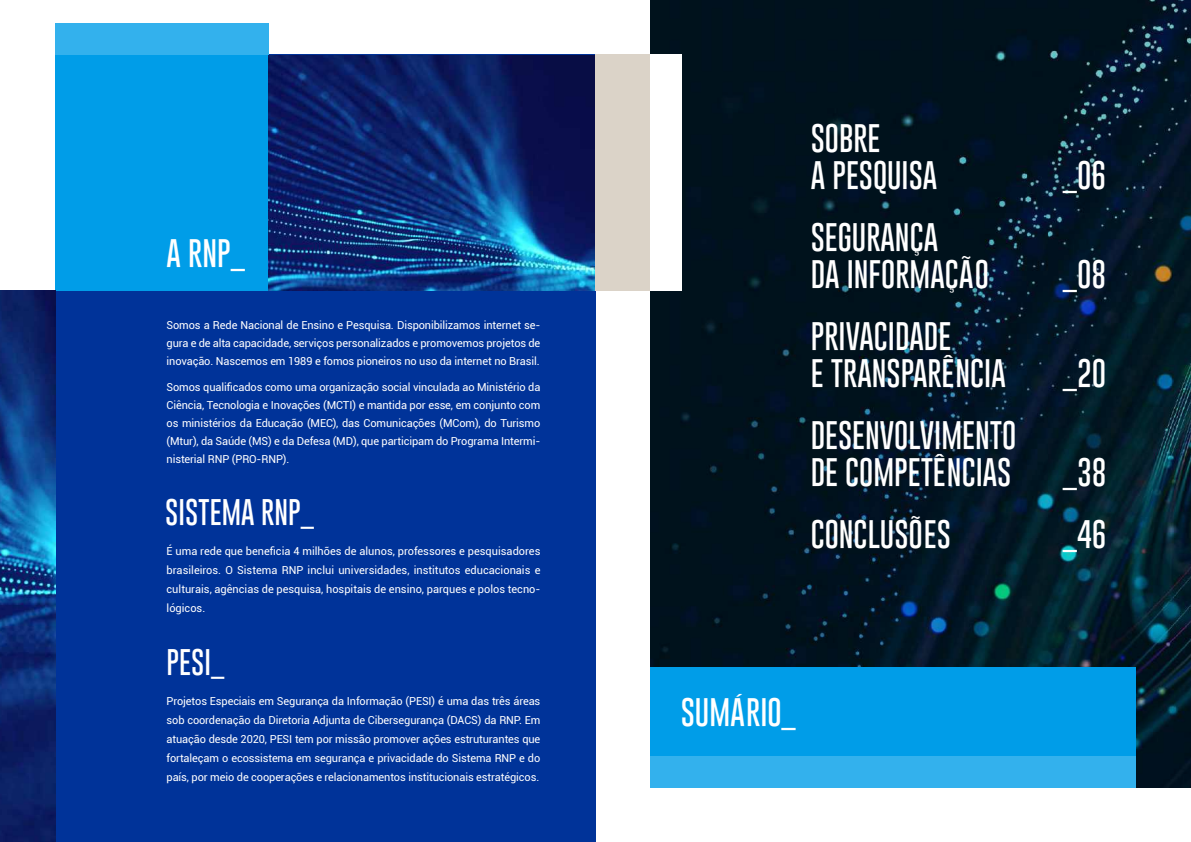
<style>
.page{position:relative;width:1191px;height:842px;background:#fff}
.page>*{position:absolute;margin:0;border:0;box-sizing:border-box;transform-origin:0 0}
.t1{font:100 29px/37px "Gobold";color:#fff}
.t2{font:100 27px "Gobold";color:#fff}
.t3{font:11px/19px "Roboto";letter-spacing:-.01em;color:#fff;text-align:justify}
</style>
<div class="page">
<div style="left:55px;top:54px;width:540px;height:788px;background:#039"></div>
<div style="left:55px;top:24px;width:213px;height:267px;background:#009de8"></div>
<div style="left:55px;top:24px;width:213px;height:31px;background:#33b1ed"></div>
<img style="left:0;top:291px;width:55px;height:551px">
<img style="left:268px;top:55px;width:327px;height:236px">
<img style="left:650px;top:0;width:541px;height:787px">
<div style="left:650px;top:667px;width:486px;height:120px;background:#009de8"></div>
<div style="left:650px;top:756px;width:486px;height:31px;background:#33b1ed"></div>
<div style="left:595px;top:54px;width:55px;height:237px;background:#dbd3c8"></div>
<div style="left:650px;top:54px;width:32px;height:237px;background:#fff"></div>
<h1 class="t1" style="left:166px;top:235px;width:80px">A RNP_</h1>
<p class="t3" style="left:166px;top:315px;width:375px;line-height:18px">Somos a Rede Nacional de Ensino e Pesquisa. Disponibilizamos internet se&shy;gura e de alta capacidade, serviços personalizados e promovemos projetos de inovação. Nascemos em 1989 e fomos pioneiros no uso da internet no Brasil.</p>
<p class="t3" style="left:166px;top:377px;width:375px;line-height:18px">Somos qualificados como uma organização social vinculada ao Ministério da Ciência, Tecnologia e Inovações (MCTI) e mantida por esse, em conjunto com os ministérios da Educação (MEC), das Comunicações (MCom), do Turismo (Mtur), da Saúde (MS) e da Defesa (MD), que participam do Programa Intermi&shy;nisterial RNP (PRO-RNP).</p>
<h2 class="t2" style="left:165px;top:495px;width:150px">SISTEMA RNP_</h2>
<p class="t3" style="left:166px;top:541px;width:375px">É uma rede que beneficia 4 milhões de alunos, professores e pesquisadores brasileiros. O Sistema RNP inclui universidades, institutos educacionais e culturais, agências de pesquisa, hospitais de ensino, parques e polos tecno&shy;lógicos.</p>
<h2 class="t2" style="left:166px;top:645px;width:59px">PESI_</h2>
<p class="t3" style="left:166px;top:692px;width:375px">Projetos Especiais em Segurança da Informação (PESI) é uma das três áreas sob coordenação da Diretoria Adjunta de Cibersegurança (DACS) da RNP. Em atuação desde 2020, PESI tem por missão promover ações estruturantes que fortaleçam o ecossistema em segurança e privacidade do Sistema RNP e do país, por meio de cooperações e relacionamentos institucionais estratégicos.</p>
<h1 class="t1" style="left:810px;top:119px;width:128px">SOBRE<br>A PESQUISA</h1>
<h1 class="t1" style="left:810px;top:218px;width:180px">SEGURANÇA<br>DA INFORMAÇÃO</h1>
<h1 class="t1" style="left:810px;top:317px;width:196px">PRIVACIDADE<br>E TRANSPARÊNCIA</h1>
<h1 class="t1" style="left:810px;top:416px;width:207px">DESENVOLVIMENTO<br>DE COMPETÊNCIAS</h1>
<h1 class="t1" style="left:1062px;top:156px;width:45px">_06</h1>
<h1 class="t1" style="left:1062px;top:255px;width:45px">_08</h1>
<h1 class="t1" style="left:1062px;top:354px;width:45px">_20</h1>
<h1 class="t1" style="left:1062px;top:453px;width:45px">_38</h1>
<h1 class="t1" style="left:810px;top:515px;width:142px">CONCLUSÕES</h1>
<h1 class="t1" style="left:1062px;top:515px;width:45px">_46</h1>
<h1 class="t1" style="left:681px;top:693px;width:117px">SUMÁRIO_</h1>
</div>
